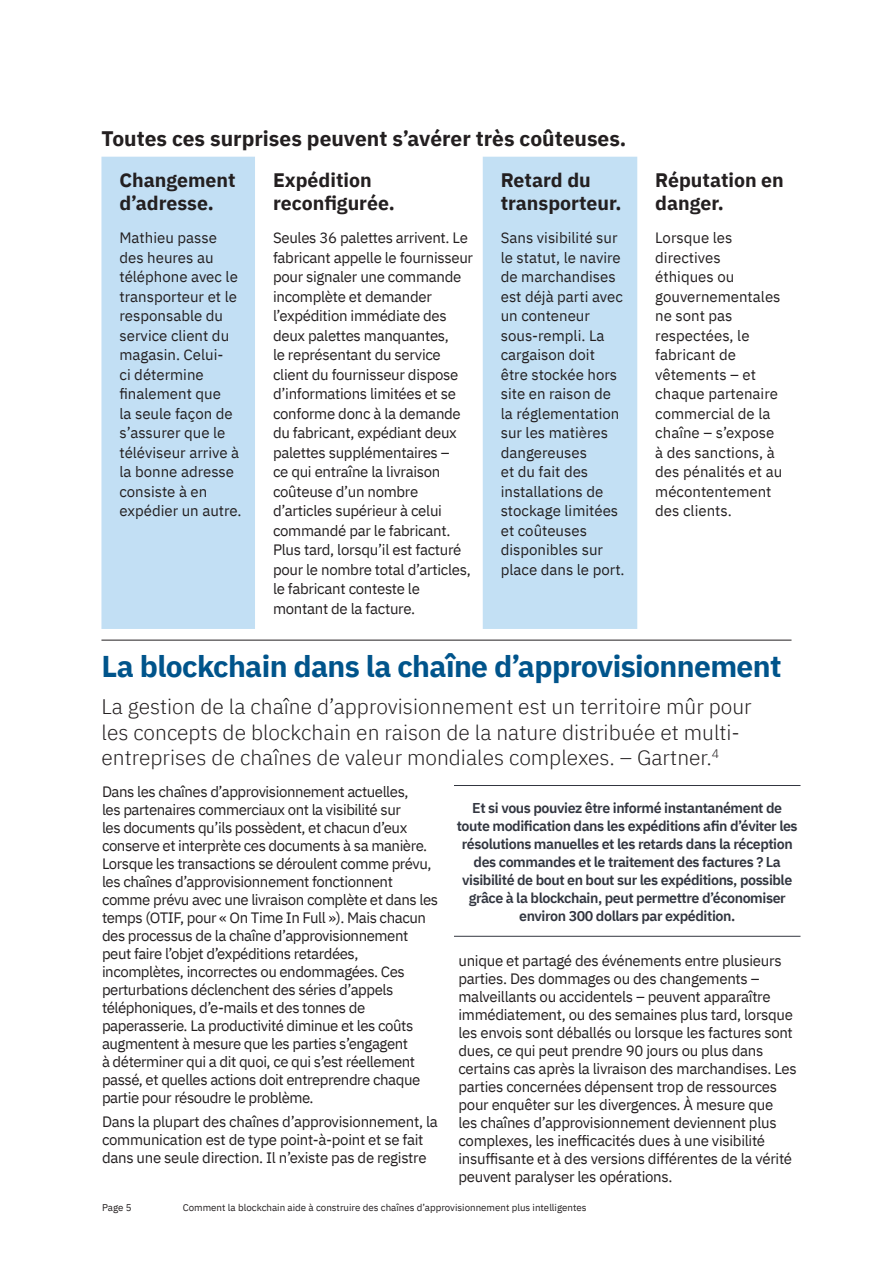
<style>
.page{position:relative;width:893px;height:1263px;background:#fff}
.page>*{position:absolute;margin:0;border:0;box-sizing:border-box;transform-origin:0 0}
.Subhead{font:700 30px "IBM Plex Sans";letter-spacing:-.02em;color:#00548b}
.Intro{font:300 21px/25.5px "IBM Plex Sans";color:#231f20}
.Tablehead{font:700 21px "IBM Plex Sans";color:#231f20}
.Tablesubhead{font:700 19.5px/23.4px "IBM Plex Sans";color:#231f20}
.Body{font:15px/18px "IBM Plex Sans";letter-spacing:-.03em;color:#231f20}
.Tablebody{font:15px/19.5px "IBM Plex Sans";letter-spacing:-.005em;color:#231f20}
.Callout{font:600 14.25px/18px "IBM Plex Sans";letter-spacing:-.03em;color:#323640;text-align:center}
.t1{font:9.75px "IBM Plex Sans";color:#231f20}
</style>
<div class="page">
<hr style="left:101px;top:640px;width:690px;height:1px;background:#231f20">
<div style="left:101px;top:157px;width:154px;height:472px;background:#c2dff4"></div>
<div style="left:483px;top:157px;width:154px;height:472px;background:#c3e0f4"></div>
<hr style="left:454px;top:785px;width:346px;height:1px;background:#323640">
<hr style="left:454px;top:936px;width:346px;height:1px;background:#323640">
<p class="Tablehead" style="left:101px;top:122px;width:526px">Toutes ces surprises peuvent s’avérer très coûteuses.</p>
<p class="Tablesubhead" style="left:119px;top:167px;width:118px">Changement d’adresse.</p>
<p class="Tablesubhead" style="left:273px;top:167px;width:123px">Expédition reconfigurée.</p>
<p class="Tablesubhead" style="left:501px;top:167px;width:122px">Retard du transporteur.</p>
<p class="Tablesubhead" style="left:655px;top:167px;width:130px">Réputation en danger.</p>
<p class="Tablebody" style="left:119px;top:227px;width:124px">Mathieu passe des heures au téléphone avec le transporteur et le responsable du service client du magasin. Celui-<br>ci détermine finalement que<br>la seule façon de s’assurer que le téléviseur arrive à la bonne adresse consiste à en expédier un autre.</p>
<p class="Tablebody" style="left:273px;top:227px;width:202px">Seules 36 palettes arrivent. Le fabricant appelle le fournisseur pour signaler une commande incomplète et demander l’expédition immédiate des deux palettes manquantes,<br>le représentant du service client du fournisseur dispose d’informations limitées et se conforme donc à la demande du fabricant, expédiant deux palettes supplémentaires –<br>ce qui entraîne la livraison coûteuse d’un nombre d’articles supérieur à celui commandé par le fabricant.<br>Plus tard, lorsqu’il est facturé pour le nombre total d’articles, le fabricant conteste le montant de la facture.</p>
<p class="Tablebody" style="left:501px;top:227px;width:125px">Sans visibilité sur le statut, le navire de marchandises est déjà parti avec un conteneur sous-rempli. La cargaison doit être stockée hors site en raison de la réglementation sur les matières dangereuses<br>et du fait des installations de stockage limitées et coûteuses disponibles sur place dans le port.</p>
<p class="Tablebody" style="left:655px;top:227px;width:128px">Lorsque les directives éthiques ou gouvernementales ne sont pas respectées, le fabricant de vêtements – et chaque partenaire commercial de la chaîne – s’expose à des sanctions, à des pénalités et au mécontentement des clients.</p>
<p class="Subhead" style="left:101px;top:642px;width:682px">La blockchain dans la chaîne d’approvisionnement</p>
<p class="Intro" style="left:101px;top:692px;width:652px">La gestion de la chaîne d’approvisionnement est un territoire mûr pour les concepts de blockchain en raison de la nature distribuée et multi&shy;entreprises de chaînes de valeur mondiales complexes. – Gartner.<sup>4</sup></p>
<p class="Body" style="left:102px;top:781px;width:338px">Dans les chaînes d’approvisionnement actuelles,<br>les partenaires commerciaux ont la visibilité sur<br>les documents qu’ils possèdent, et chacun d’eux conserve et interprète ces documents à sa manière.<br>Lorsque les transactions se déroulent comme prévu, les chaînes d’approvisionnement fonctionnent comme prévu avec une livraison complète et dans les temps (OTIF, pour « On Time In Full »). Mais chacun des processus de la chaîne d’approvisionnement peut faire l’objet d’expéditions retardées, incomplètes, incorrectes ou endommagées. Ces perturbations déclenchent des séries d’appels téléphoniques, d’e-mails et des tonnes de paperasserie. La productivité diminue et les coûts augmentent à mesure que les parties s’engagent<br>à déterminer qui a dit quoi, ce qui s’est réellement passé, et quelles actions doit entreprendre chaque partie pour résoudre le problème.</p>
<p class="Body" style="left:102px;top:1111px;width:337px">Dans la plupart des chaînes d’approvisionnement, la communication est de type point-à-point et se fait dans une seule direction. Il n’existe pas de registre</p>
<p class="Callout" style="left:457px;top:798px;width:342px">Et si vous pouviez être informé instantanément de toute modification dans les expéditions afin d’éviter les résolutions manuelles et les retards dans la réception des commandes et le traitement des factures ? La visibilité de bout en bout sur les expéditions, possible grâce à la blockchain, peut permettre d’économiser environ 300 dollars par expédition.</p>
<p class="Body" style="left:458px;top:950px;width:340px">unique et partagé des événements entre plusieurs parties. Des dommages ou des changements – malveillants ou accidentels – peuvent apparaître immédiatement, ou des semaines plus tard, lorsque les envois sont déballés ou lorsque les factures sont dues, ce qui peut prendre 90 jours ou plus dans certains cas après la livraison des marchandises. Les parties concernées dépensent trop de ressources pour enquêter sur les divergences. À mesure que<br>les chaînes d’approvisionnement deviennent plus complexes, les inefficacités dues à une visibilité insuffisante et à des versions différentes de la vérité peuvent paralyser les opérations.</p>
<p class="t1" style="left:102px;top:1200px;width:31px">Page 5</p>
<p class="t1" style="left:183px;top:1200px;width:405px">Comment la blockchain aide à construire des chaînes d’approvisionnement plus intelligentes</p>
</div>
